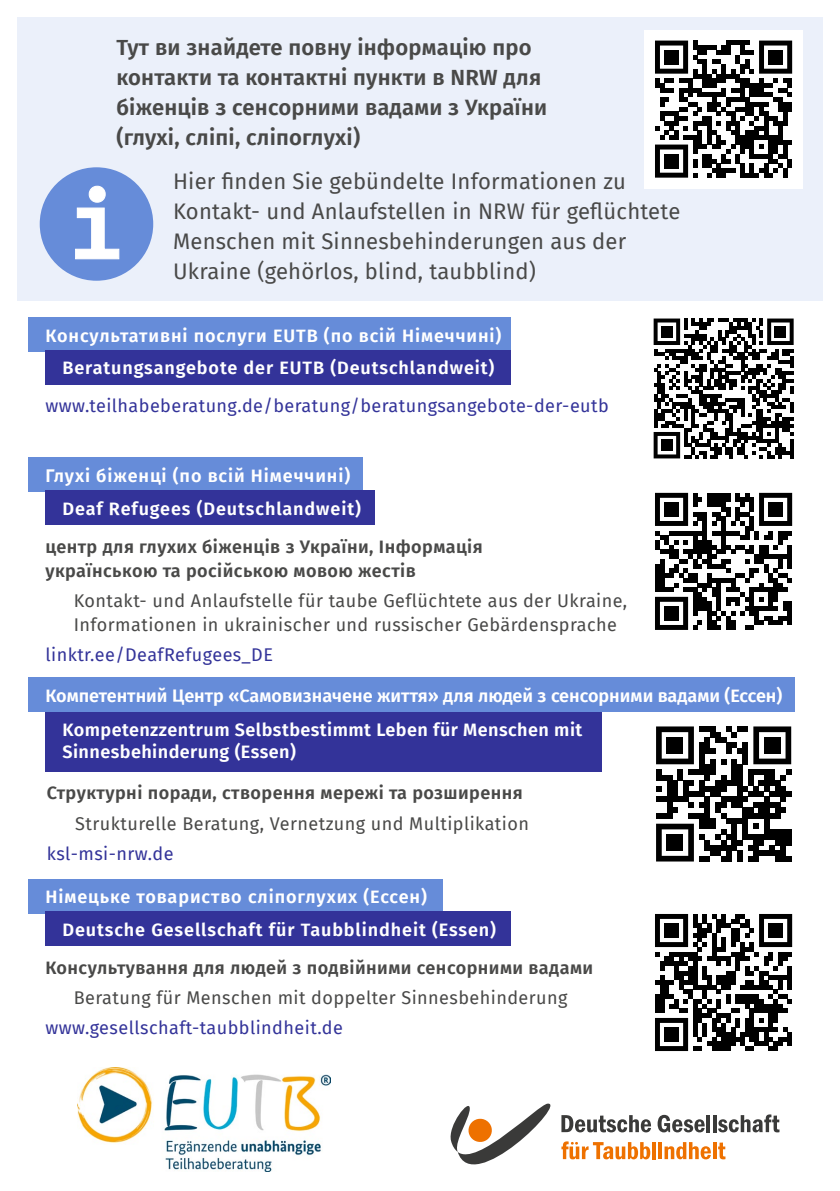
<style>
.page{position:relative;width:840px;height:1191px;background:#fff}
.page>*{position:absolute;margin:0;border:0;box-sizing:border-box;transform-origin:0 0}
.t1{font:700 102px "Consolas";color:#fff}
.Info-Überschrift_D{font:22px/30px "Fira Sans";letter-spacing:.01em;color:#494948}
.Info-Überschrift_U{font:600 22px/30px "Fira Sans";letter-spacing:.01em;color:#494948}
.Orgainfo_D{font:18px/24px "Fira Sans";letter-spacing:.025em;color:#494948}
.Orgainfo_U{font:600 18px/24px "Fira Sans";letter-spacing:.025em;color:#494948}
.Organame_D{font:600 18px/32.6px "Fira Sans";letter-spacing:.05em;color:#fff}
.t2{font:18px "Fira Sans";letter-spacing:.025em;color:#339}
.Organame_U{font:600 18px "Fira Sans";letter-spacing:.05em;color:#fff}
.Organame_D-2{font:600 18px/22px "Fira Sans";letter-spacing:.025em;color:#fff}
.Organame_U-2{font:600 18px "Fira Sans";color:#fff}
</style>
<div class="page">
<div style="left:17px;top:17px;width:805px;height:283px;background:#ebf0fa"></div>
<div style="left:40px;top:167px;width:113px;height:114px;background:#668cd9;border-radius:50%"></div>
<div style="left:28px;top:317px;width:482px;height:34px;background:#668cd9"></div>
<div style="left:28px;top:879px;width:414px;height:34px;background:#668cd9"></div>
<div style="left:28px;top:677px;width:766px;height:34px;background:#668cd9"></div>
<svg style="left:653px;top:318px;width:140px;height:140px"></svg>
<div style="left:660px;top:326px;width:12px;height:11px;background:#000"></div>
<div style="left:774px;top:326px;width:11px;height:11px;background:#000"></div>
<div style="left:660px;top:439px;width:12px;height:12px;background:#000"></div>
<svg style="left:655px;top:914px;width:136px;height:137px"></svg>
<div style="left:664px;top:923px;width:14px;height:14px;background:#000"></div>
<div style="left:768px;top:923px;width:14px;height:14px;background:#000"></div>
<div style="left:664px;top:1027px;width:14px;height:14px;background:#000"></div>
<svg style="left:656px;top:726px;width:136px;height:136px"></svg>
<svg style="left:656px;top:726px;width:134px;height:135px"></svg>
<div style="left:666px;top:737px;width:16px;height:16px;background:#000"></div>
<div style="left:763px;top:737px;width:17px;height:16px;background:#000"></div>
<div style="left:666px;top:834px;width:16px;height:16px;background:#000"></div>
<svg style="left:655px;top:492px;width:138px;height:133px"></svg>
<svg style="left:655px;top:493px;width:136px;height:137px"></svg>
<div style="left:664px;top:502px;width:14px;height:14px;background:#000"></div>
<div style="left:768px;top:502px;width:14px;height:14px;background:#000"></div>
<div style="left:664px;top:606px;width:14px;height:14px;background:#000"></div>
<div style="left:643px;top:30px;width:159px;height:159px;background:#fff"></div>
<svg style="left:655px;top:41px;width:136px;height:137px"></svg>
<div style="left:664px;top:50px;width:14px;height:14px;background:#000"></div>
<div style="left:768px;top:50px;width:14px;height:14px;background:#000"></div>
<div style="left:664px;top:154px;width:14px;height:14px;background:#000"></div>
<div style="left:45px;top:350px;width:465px;height:34px;background:#339"></div>
<div style="left:45px;top:911px;width:465px;height:34px;background:#339"></div>
<div style="left:45px;top:711px;width:556px;height:60px;background:#339"></div>
<img style="left:77px;top:1067px;width:253px;height:104px">
<svg style="left:657px;top:1114px;width:47px;height:18px"></svg>
<hr style="left:706px;top:1115px;width:3px;height:17px;background:#3a3a39">
<svg style="left:713px;top:1115px;width:3px;height:17px"></svg>
<svg style="left:718px;top:1114px;width:61px;height:18px"></svg>
<svg style="left:450px;top:1103px;width:200px;height:61px"></svg>
<hr style="left:652px;top:1142px;width:3px;height:17px;background:#ee7100">
<svg style="left:658px;top:1142px;width:67px;height:17px"></svg>
<div style="left:28px;top:458px;width:335px;height:34px;background:#668cd9"></div>
<div style="left:45px;top:490px;width:329px;height:34px;background:#339"></div>
<h3 class="Info-Überschrift_U" style="left:116px;top:31px;width:432px">Тут ви знайдете повну інформацію про контакти та контактні пункти в NRW для біженців з сенсорними вадами з України (глухі, сліпі, сліпоглухі)</h3>
<h4 class="Info-Überschrift_D" style="left:173px;top:165px;width:508px">Hier finden Sie gebündelte Informationen zu Kontakt- und Anlaufstellen in NRW für geflüchtete Menschen mit Sinnesbehinderungen aus der Ukraine (gehörlos, blind, taubblind)</h4>
<h1 class="t1" style="left:68px;top:162px;width:58px">i</h1>
<h5 class="Organame_U" style="left:45px;top:320px;width:457px">Консультативні послуги EUTB (по всій Німеччині)</h5>
<h6 class="Organame_D" style="left:62px;top:350px;width:433px">Beratungsangebote der EUTB (Deutschlandweit)</h6>
<p class="t2" style="left:45px;top:392px;width:564px">www.teilhabeberatung.de/beratung/beratungsangebote-der-eutb</p>
<p class="Organame_D" style="left:62px;top:458px;width:300px;text-indent:-17px">Глухі біженці (по всій Німеччині)<br>Deaf Refugees (Deutschlandweit)</p>
<p class="Orgainfo_U" style="left:45px;top:533px;width:438px">центр для глухих біженців з України, Інформація українською та російською мовою жестів</p>
<p class="Orgainfo_D" style="left:74px;top:588px;width:554px">Kontakt- und Anlaufstelle für taube Geflüchtete aus der Ukraine,<br>Informationen in ukrainischer und russischer Gebärdensprache</p>
<p class="t2" style="left:45px;top:641px;width:229px">linktr.ee/DeafRefugees_DE</p>
<h5 class="Organame_U-2" style="left:45px;top:680px;width:738px">Компетентний Центр «Самовизначене життя» для людей з сенсорними вадами (Ессен)</h5>
<h6 class="Organame_D-2" style="left:62px;top:717px;width:521px">Kompetenzzentrum Selbstbestimmt Leben für Menschen mit<br>Sinnesbehinderung (Essen)</h6>
<p class="Orgainfo_U" style="left:47px;top:780px;width:477px">Структурні поради, створення мережі та розширення</p>
<p class="Orgainfo_D" style="left:75px;top:810px;width:455px">Strukturelle Beratung, Vernetzung und Multiplikation</p>
<p class="t2" style="left:47px;top:839px;width:128px">ksl-msi-nrw.de</p>
<h5 class="Organame_U" style="left:45px;top:882px;width:383px">Німецьке товариство сліпоглухих (Ессен)</h5>
<h6 class="Organame_D" style="left:62px;top:912px;width:435px">Deutsche Gesellschaft für Taubblindheit (Essen)</h6>
<p class="Orgainfo_U" style="left:45px;top:954px;width:549px">Консультування для людей з подвійними сенсорними вадами</p>
<p class="Orgainfo_D" style="left:74px;top:985px;width:495px">Beratung für Menschen mit doppelter Sinnesbehinderung</p>
<p class="t2" style="left:45px;top:1014px;width:299px">www.gesellschaft-taubblindheit.de</p>
</div>
